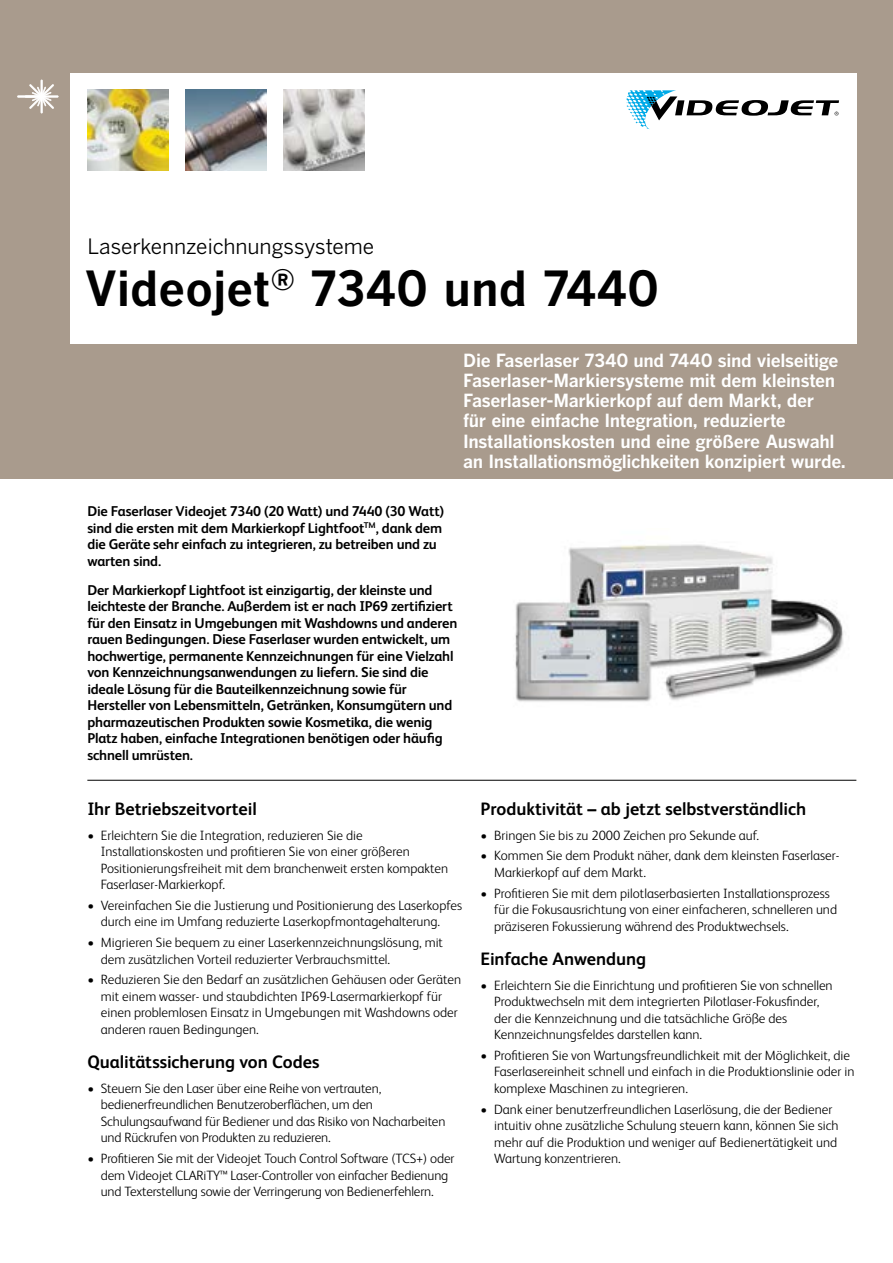
<style>
.page{position:relative;width:893px;height:1263px;background:#fff}
.page>*{position:absolute;margin:0;border:0;box-sizing:border-box;transform-origin:0 0}
.t1{font:700 48px "Benton Gothic";color:#000}
.t2{font:21px "Benton Gothic";letter-spacing:-.01em;color:#000}
.t3{font:700 18px/20.2px "Benton Gothic";letter-spacing:-.02em;color:#fff}
.t4{font:700 18px "FS Albert Pro";letter-spacing:-.005em;color:#000}
.t5{font:700 14.25px/16.5px "FS Albert Pro";letter-spacing:-.015em;color:#000}
.t6{font:300 13.5px/16.5px "FS Albert Pro";color:#000}
</style>
<div class="page">
<div style="left:0;top:0;width:893px;height:478px;background:#a99b8d"></div>
<div style="left:70px;top:73px;width:786px;height:270px;background:#fff"></div>
<hr style="left:17px;top:95px;width:26px;height:3px;background:#fff">
<hr style="left:25px;top:95px;width:34px;height:3px;background:#fff">
<hr style="left:41px;top:80px;width:2px;height:33px;background:#fff">
<svg style="left:29px;top:84px;width:25px;height:25px"></svg>
<svg style="left:626px;top:90px;width:213px;height:39px"></svg>
<hr style="left:87px;top:780px;width:769px;height:1px;background:#000">
<img style="left:186px;top:90px;width:81px;height:81px">
<img style="left:515px;top:544px;width:329px;height:158px">
<img style="left:284px;top:90px;width:81px;height:81px">
<img style="left:87px;top:90px;width:81px;height:81px">
<h2 class="t2" style="left:87px;top:234px;width:288px">Laserkennzeichnungssysteme</h2>
<h1 class="t1" style="left:84px;top:261px;width:576px">Videojet<sup>®</sup> 7340 und 7440</h1>
<p class="t3" style="left:463px;top:350px;width:384px">Die Faserlaser 7340 und 7440 sind vielseitige Faserlaser-Markiersysteme mit dem kleinsten Faserlaser-Markierkopf auf dem Markt, der<br>für eine einfache Integration, reduzierte Installationskosten und eine größere Auswahl an Installationsmöglichkeiten konzipiert wurde.</p>
<p class="t5" style="left:87px;top:502px;width:358px">Die Faserlaser Videojet 7340 (20 Watt) und 7440 (30 Watt) sind die ersten mit dem Markierkopf Lightfoot<sup>TM</sup>, dank dem die Geräte sehr einfach zu integrieren, zu betreiben und zu warten sind.</p>
<p class="t5" style="left:87px;top:581px;width:372px">Der Markierkopf Lightfoot ist einzigartig, der kleinste und leichteste der Branche. Außerdem ist er nach IP69 zertifiziert für den Einsatz in Umgebungen mit Washdowns und anderen rauen Bedingungen. Diese Faserlaser wurden entwickelt, um hochwertige, permanente Kennzeichnungen für eine Vielzahl von Kennzeichnungsanwendungen zu liefern. Sie sind die ideale Lösung für die Bauteilkennzeichnung sowie für Hersteller von Lebensmitteln, Getränken, Konsumgütern und pharmazeutischen Produkten sowie Kosmetika, die wenig Platz haben, einfache Integrationen benötigen oder häufig schnell umrüsten.</p>
<h3 class="t4" style="left:87px;top:796px;width:171px">Ihr Betriebszeitvorteil</h3>
<p class="t6" style="left:101px;top:826px;width:349px;text-indent:-14px">• Erleichtern Sie die Integration, reduzieren Sie die Installationskosten und profitieren Sie von einer größeren Positionierungsfreiheit mit dem branchenweit ersten kompakten Faserlaser-Markierkopf.</p>
<p class="t6" style="left:101px;top:896px;width:363px;text-indent:-14px">• Vereinfachen Sie die Justierung und Positionierung des Laserkopfes durch eine im Umfang reduzierte Laserkopfmontagehalterung.</p>
<p class="t6" style="left:101px;top:933px;width:344px;text-indent:-14px">• Migrieren Sie bequem zu einer Laserkennzeichnungslösung, mit dem zusätzlichen Vorteil reduzierter Verbrauchsmittel.</p>
<p class="t6" style="left:101px;top:971px;width:362px;text-indent:-14px">• Reduzieren Sie den Bedarf an zusätzlichen Gehäusen oder Geräten mit einem wasser- und staubdichten IP69-Lasermarkierkopf für einen problemlosen Einsatz in Umgebungen mit Washdowns oder anderen rauen Bedingungen.</p>
<h3 class="t4" style="left:87px;top:1049px;width:234px">Qualitätssicherung von Codes</h3>
<p class="t6" style="left:101px;top:1079px;width:346px;text-indent:-14px">• Steuern Sie den Laser über eine Reihe von vertrauten, bedienerfreundlichen Benutzeroberflächen, um den Schulungsaufwand für Bediener und das Risiko von Nacharbeiten und Rückrufen von Produkten zu reduzieren.</p>
<p class="t6" style="left:87px;top:1149px;width:369px;text-align:center">• Profitieren Sie mit der Videojet Touch Control Software (TCS+) oder dem Videojet CLARiTY™ Laser-Controller von einfacher Bedienung und Texterstellung sowie der Verringerung von Bedienerfehlern.</p>
<h3 class="t4" style="left:481px;top:796px;width:327px">Produktivität – ab jetzt selbstverständlich</h3>
<p class="t6" style="left:481px;top:826px;width:280px">• Bringen Sie bis zu 2000 Zeichen pro Sekunde auf.</p>
<p class="t6" style="left:494px;top:847px;width:347px;text-indent:-14px">• Kommen Sie dem Produkt näher, dank dem kleinsten Faserlaser-<br>Markierkopf auf dem Markt.</p>
<p class="t6" style="left:494px;top:884px;width:344px;text-indent:-14px">• Profitieren Sie mit dem pilotlaserbasierten Installationsprozess für die Fokusausrichtung von einer einfacheren, schnelleren und präziseren Fokussierung während des Produktwechsels.</p>
<h3 class="t4" style="left:481px;top:946px;width:167px">Einfache Anwendung</h3>
<p class="t6" style="left:494px;top:976px;width:340px;text-indent:-14px">• Erleichtern Sie die Einrichtung und profitieren Sie von schnellen Produktwechseln mit dem integrierten Pilotlaser-Fokusfinder, der die Kennzeichnung und die tatsächliche Größe des Kennzeichnungsfeldes darstellen kann.</p>
<p class="t6" style="left:494px;top:1046px;width:362px;text-indent:-14px">• Profitieren Sie von Wartungsfreundlichkeit mit der Möglichkeit, die<br>Faserlasereinheit schnell und einfach in die Produktionslinie oder in komplexe Maschinen zu integrieren.</p>
<p class="t6" style="left:494px;top:1100px;width:346px;text-indent:-14px">• Dank einer benutzerfreundlichen Laserlösung, die der Bediener intuitiv ohne zusätzliche Schulung steuern kann, können Sie sich mehr auf die Produktion und weniger auf Bedienertätigkeit und Wartung konzentrieren.</p>
</div>
